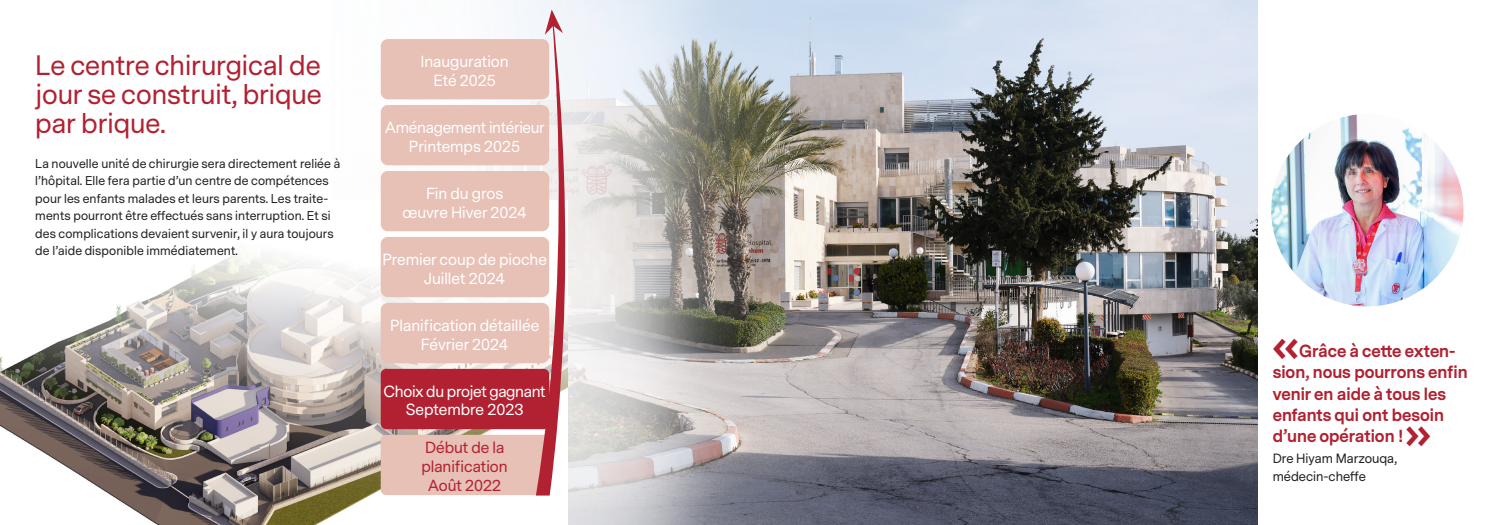
<style>
.page{position:relative;width:1489px;height:525px;background:#fff}
.page>*{position:absolute;margin:0;border:0;box-sizing:border-box;transform-origin:0 0}
.Quote_rot_11{font:700 46.25px "Messina Sans";color:#b12131}
.Quote_rot_11-2{font:700 45px "Messina Sans";color:#b12131}
._15_22{font:26.25px/28.8px "Messina Sans";color:#b12131;text-align:justify}
.Quote_rot_11-3{font:700 16.25px/21.2px "Messina Sans";color:#b12131}
.t1{font:15px/18.8px "Messina Sans";color:#fff;text-align:center}
.t2{font:15px/18.8px "Messina Sans";letter-spacing:-.02em;color:#fff;text-align:center}
.t3{font:15px "Messina Sans";color:#b12131}
.Quote_rot_11-4{font:12.5px/17.5px "Messina Sans";color:#231f20}
.Lauftext{font:11.88px/17.5px "Messina Sans";letter-spacing:.01em;color:#231f20}
</style>
<div class="page">
<img style="left:380px;top:0;width:876px;height:524px">
<img style="left:1270px;top:114px;width:193px;height:192px;border-radius:96px">
<img style="left:0;top:200px;width:568px;height:324px">
<div style="left:381px;top:434px;width:168px;height:61px;background:#e7c0b6;border-radius:5px"></div>
<svg style="left:536px;top:10px;width:32px;height:485px"></svg>
<div style="left:381px;top:368px;width:168px;height:61px;background:#b12131;border-radius:5px"></div>
<div style="left:381px;top:303px;width:168px;height:60px;background:#e7c0b6;border-radius:7px"></div>
<div style="left:381px;top:237px;width:168px;height:60px;background:#e7c0b6;border-radius:7px"></div>
<div style="left:381px;top:171px;width:168px;height:60px;background:#e7c0b6;border-radius:7px"></div>
<div style="left:381px;top:105px;width:168px;height:60px;background:#e7c0b6;border-radius:7px"></div>
<div style="left:381px;top:39px;width:168px;height:60px;background:#e7c0b6;border-radius:7px"></div>
<p class="_15_22" style="left:35px;top:52px;width:288px">Le centre chirurgical de jour se construit, brique par brique.</p>
<p class="Lauftext" style="left:35px;top:155px;width:306px">La nouvelle unité de chirurgie sera directement reliée à l’hôpital. Elle fera partie d’un centre de compétences pour les enfants malades et leurs parents. Les traite&shy;ments pourront être effectués sans interruption. Et si des complications devaient survenir, il y aura toujours de l’aide disponible immédiatement.</p>
<p class="t1" style="left:420px;top:52px;width:90px">Inauguration<br>Eté 2025</p>
<p class="t2" style="left:385px;top:118px;width:162px">Aménagement intérieur<br>Printemps 2025</p>
<p class="t1" style="left:402px;top:184px;width:126px">Fin du gros œuvre Hiver 2024</p>
<p class="t1" style="left:382px;top:250px;width:166px">Premier coup de pioche<br>Juillet 2024</p>
<p class="t1" style="left:390px;top:316px;width:151px">Planif ication détaillée<br>Février 2024</p>
<p class="t2" style="left:383px;top:382px;width:164px">Choix du projet gagnant<br>Septembre 2023</p>
<p class="t3" style="left:425px;top:437px;width:81px">Début de la</p>
<p class="t3" style="left:421px;top:456px;width:88px">planif ication</p>
<p class="t3" style="left:428px;top:475px;width:75px">Août 2022</p>
<p class="Quote_rot_11" style="left:1272px;top:313px;width:28px">«</p>
<p class="Quote_rot_11-3" style="left:1272px;top:341px;width:196px;text-indent:26px">Grâce à cette exten&shy;sion, nous pourrons enf in venir en aide à tous les enfants qui ont besoin d’une opération !</p>
<p class="Quote_rot_11-2" style="left:1404px;top:401px;width:27px">»</p>
<p class="Quote_rot_11-4" style="left:1272px;top:450px;width:126px">Dre Hiyam Marzouqa, médecin-cheffe</p>
</div>
